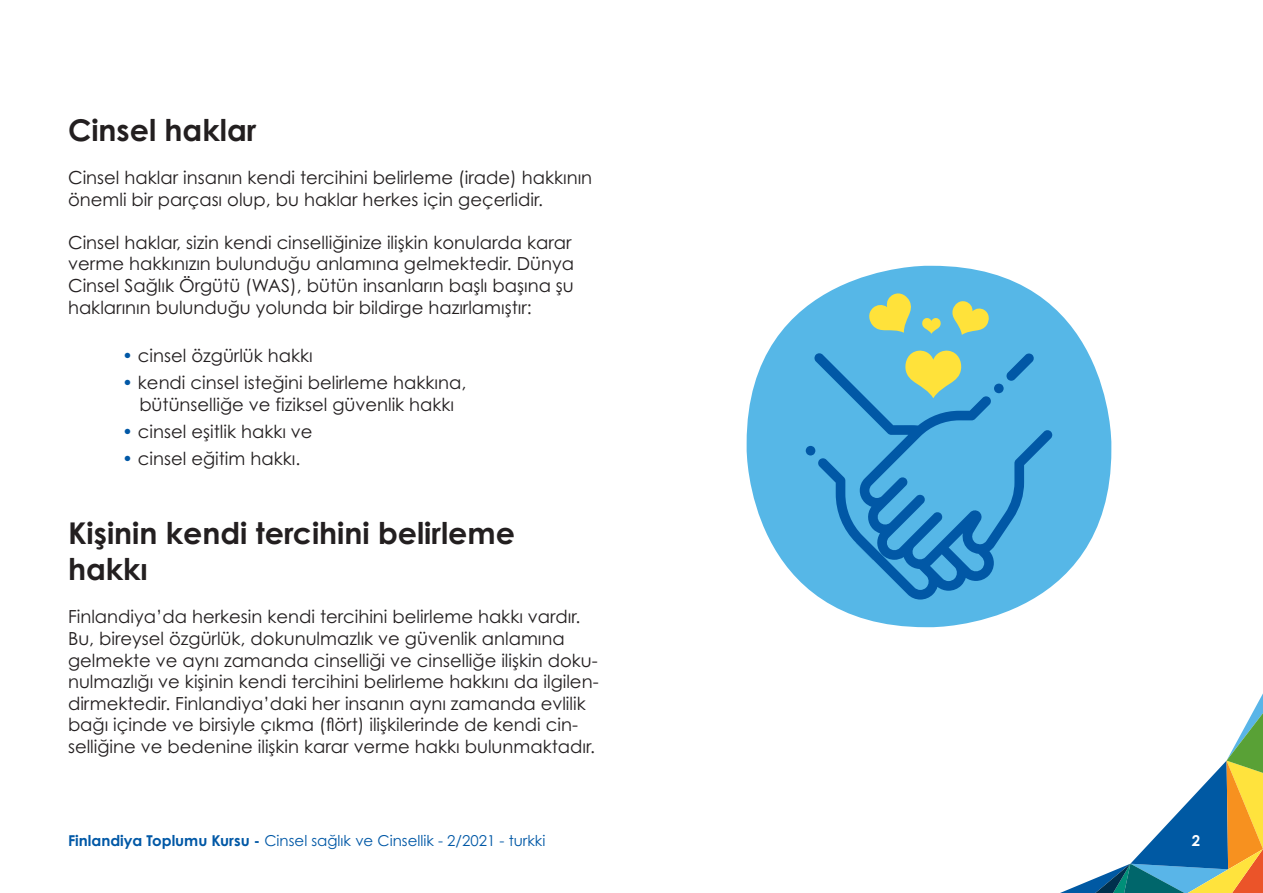
<style>
.page{position:relative;width:1263px;height:893px;background:#fff}
.page>*{position:absolute;margin:0;border:0;box-sizing:border-box;transform-origin:0 0}
.t1{font:700 30px/36px "Century Gothic Pro";color:#231f20}
.t2{font:18px/21.6px "Century Gothic Pro";color:#231f20}
.t3{font:15px "Century Gothic Pro";color:#0158a6}
.t4{font:700 15px "Century Gothic Pro";color:#fff}
.s1{color:#0158a6}
.s2{font-weight:700}
</style>
<div class="page">
<svg style="left:1060px;top:693px;width:203px;height:200px"></svg>
<div style="left:747px;top:266px;width:364px;height:361px;background:#56b7e7;border-radius:178px"></div>
<svg style="left:814px;top:353px;width:238px;height:247px"></svg>
<svg style="left:806px;top:446px;width:9px;height:9px"></svg>
<svg style="left:869px;top:293px;width:42px;height:40px"></svg>
<svg style="left:952px;top:301px;width:37px;height:34px"></svg>
<svg style="left:905px;top:350px;width:57px;height:48px"></svg>
<svg style="left:922px;top:318px;width:19px;height:16px"></svg>
<p class="t1" style="left:68px;top:111px;width:190px">Cinsel haklar</p>
<p class="t2" style="left:68px;top:167px;width:526px">Cinsel haklar insanın kendi tercihini belirleme (irade) hakkının önemli bir parçası olup, bu haklar herkes için geçerlidir.</p>
<p class="t2" style="left:68px;top:231px;width:507px">Cinsel haklar, sizin kendi cinselliğinize ilişkin konularda karar verme hakkınızın bulunduğu anlamına gelmektedir. Dünya Cinsel Sağlık Örgütü (WAS), bütün insanların başlı başına şu haklarının bulunduğu yolunda bir bildirge hazırlamıştır:</p>
<p class="t2" style="left:122px;top:345px;width:192px"><span class="s1">•</span> cinsel özgürlük hakkı</p>
<p class="t2" style="left:122px;top:372px;width:346px;text-align:center"><span class="s1">•</span> kendi cinsel isteğini belirleme hakkına, bütünselliğe ve fiziksel güvenlik hakkı</p>
<p class="t2" style="left:122px;top:420px;width:192px"><span class="s1">•</span> cinsel eşitlik hakkı ve</p>
<p class="t2" style="left:122px;top:447px;width:180px"><span class="s1">•</span> cinsel eğitim hakkı.</p>
<p class="t1" style="left:68px;top:515px;width:448px">Kişinin kendi tercihini belirleme hakkı</p>
<p class="t2" style="left:68px;top:606px;width:532px">Finlandiya’da herkesin kendi tercihini belirleme hakkı vardır.<br>Bu, bireysel özgürlük, dokunulmazlık ve güvenlik anlamına gelmekte ve aynı zamanda cinselliği ve cinselliğe ilişkin doku&shy;nulmazlığı ve kişinin kendi tercihini belirleme hakkını da ilgilen&shy;dirmektedir. Finlandiya’daki her insanın aynı zamanda evlilik bağı içinde ve birsiyle çıkma (flört) ilişkilerinde de kendi cin&shy;selliğine ve bedenine ilişkin karar verme hakkı bulunmaktadır.</p>
<p class="t3" style="left:68px;top:832px;width:479px"><span class="s2">Finlandiya Toplumu Kursu -</span> Cinsel sağlık ve Cinsellik - 2/2021 - turkki</p>
<p class="t4" style="left:1192px;top:831px;width:10px">2</p>
</div>
